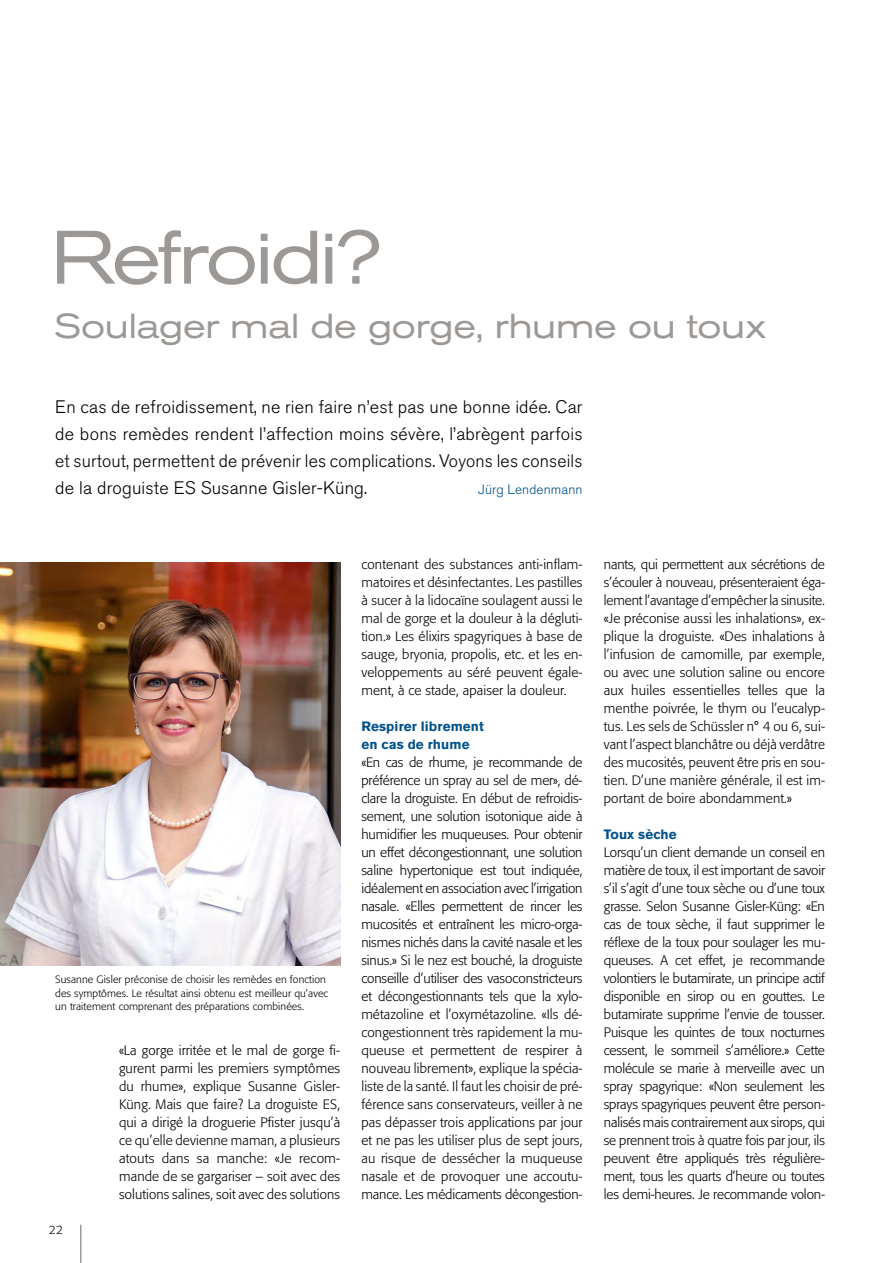
<style>
.page{position:relative;width:893px;height:1263px;background:#fff}
.page>*{position:absolute;margin:0;border:0;box-sizing:border-box;transform-origin:0 0}
.t1{font:expanded 74.85px "Akzidenz Grotesk Pro";letter-spacing:-.04em;color:#9c9895;scale:.96 1}
.t2{font:expanded 34.35px "Akzidenz Grotesk Pro";letter-spacing:-.005em;color:#9c9895;scale:.96 1}
.t3{font:300 18px/27px "Akzidenz Grotesk Pro";letter-spacing:.01em;color:#000;text-align:justify}
.t4{font:300 13.5px/18px "Formata Pro";letter-spacing:.01em;color:#000;text-align:justify}
.t5{font:700 13.5px/18px "Akzidenz Grotesk Pro";letter-spacing:.01em;color:#00518c}
.t6{font:300 13.5px "Akzidenz Grotesk Pro";letter-spacing:.01em;color:#00518c}
.t7{font:300 12px "Formata Pro";color:#000}
.t8{font:300 10.5px/13.5px "Formata Pro";letter-spacing:.01em;color:#000}
</style>
<div class="page">
<hr style="left:80px;top:1225px;width:2px;height:38px;background:#9c9895">
<img style="left:0;top:562px;width:340px;height:403px">
<h1 class="t1" style="left:51px;top:209px;width:346px">Refroidi?</h1>
<h2 class="t2" style="left:54px;top:303px;width:743px">Soulager mal de gorge, rhume ou toux</h2>
<p class="t3" style="left:55px;top:393px;width:529px">En cas de refroidissement, ne rien faire n’est pas une bonne idée. Car de bons remèdes rendent l’affection moins sévère, l’abrègent parfois et surtout, permettent de prévenir les complications. Voyons les conseils de la droguiste ES Susanne Gisler-Küng.</p>
<p class="t6" style="left:478px;top:481px;width:106px">Jürg Lendenmann</p>
<p class="t8" style="left:55px;top:973px;width:274px">Susanne Gisler préconise de choisir les remèdes en fonction des symptômes. Le résultat ainsi obtenu est meilleur qu’avec un traitement comprenant des préparations combinées.</p>
<p class="t7" style="left:49px;top:1222px;width:16px">22</p>
<p class="t4" style="left:119px;top:1041px;width:223px">«La gorge irritée et le mal de gorge fi&shy;gurent parmi les premiers symptômes du rhume», explique Susanne Gisler-Küng. Mais que faire? La droguiste ES, qui a dirigé la droguerie Pfister jusqu’à ce qu’elle devienne maman, a plusieurs atouts dans sa manche: «Je recom&shy;mande de se gargariser – soit avec des solutions salines, soit avec des solutions</p>
<p class="t4" style="left:361px;top:555px;width:223px">contenant des substances anti-inflam&shy;matoires et désinfectantes. Les pastilles à sucer à la lidocaïne soulagent aussi le mal de gorge et la douleur à la dégluti&shy;tion.» Les élixirs spagyriques à base de sauge, bryonia, propolis, etc. et les en&shy;veloppements au séré peuvent égale&shy;ment, à ce stade, apaiser la douleur.</p>
<p class="t5" style="left:361px;top:717px;width:124px">Respirer librement en cas de rhume</p>
<p class="t4" style="left:361px;top:753px;width:223px">«En cas de rhume, je recommande de préférence un spray au sel de mer», dé&shy;clare la droguiste. En début de refroidis&shy;sement, une solution isotonique aide à humidifier les muqueuses. Pour obtenir un effet décongestionnant, une solution saline hypertonique est tout indiquée, idéalement en association avec l’irrigation nasale. «Elles permettent de rincer les mucosités et entraînent les micro-orga&shy;nismes nichés dans la cavité nasale et les sinus.» Si le nez est bouché, la droguiste conseille d’utiliser des vasoconstricteurs et décongestionnants tels que la xylo&shy;métazoline et l’oxymétazoline. «Ils dé&shy;congestionnent très rapidement la mu&shy;queuse et permettent de respirer à nouveau librement», explique la spécia&shy;liste de la santé. Il faut les choisir de pré&shy;férence sans conservateurs, veiller à ne pas dépasser trois applications par jour et ne pas les utiliser plus de sept jours, au risque de dessécher la muqueuse nasale et de provoquer une accoutu&shy;mance. Les médicaments décongestion-</p>
<p class="t4" style="left:604px;top:555px;width:223px">nants, qui permettent aux sécrétions de s’écouler à nouveau, présenteraient éga&shy;lement l’avantage d’empêcher la sinusite. «Je préconise aussi les inhalations», ex&shy;plique la droguiste. «Des inhalations à l’infusion de camomille, par exemple, ou avec une solution saline ou encore aux huiles essentielles telles que la menthe poivrée, le thym ou l’eucalyp&shy;tus. Les sels de Schüssler n° 4 ou 6, sui&shy;vant l’aspect blanchâtre ou déjà verdâtre des mucosités, peuvent être pris en sou&shy;tien. D’une manière générale, il est im&shy;portant de boire abondamment.»</p>
<p class="t5" style="left:604px;top:825px;width:74px">Toux sèche</p>
<p class="t4" style="left:604px;top:843px;width:223px">Lorsqu’un client demande un conseil en matière de toux, il est important de savoir s’il s’agit d’une toux sèche ou d’une toux grasse. Selon Susanne Gisler-Küng: «En cas de toux sèche, il faut supprimer le réflexe de la toux pour soulager les mu&shy;queuses. A cet effet, je recommande volontiers le butamirate, un principe actif disponible en sirop ou en gouttes. Le butamirate supprime l’envie de tousser.<br>Puisque les quintes de toux nocturnes cessent, le sommeil s’améliore.» Cette molécule se marie à merveille avec un spray spagyrique: «Non seulement les sprays spagyriques peuvent être person&shy;nalisés mais contrairement aux sirops, qui se prennent trois à quatre fois par jour, ils peuvent être appliqués très régulière&shy;ment, tous les quarts d’heure ou toutes les demi-heures. Je recommande volon-</p>
</div>
